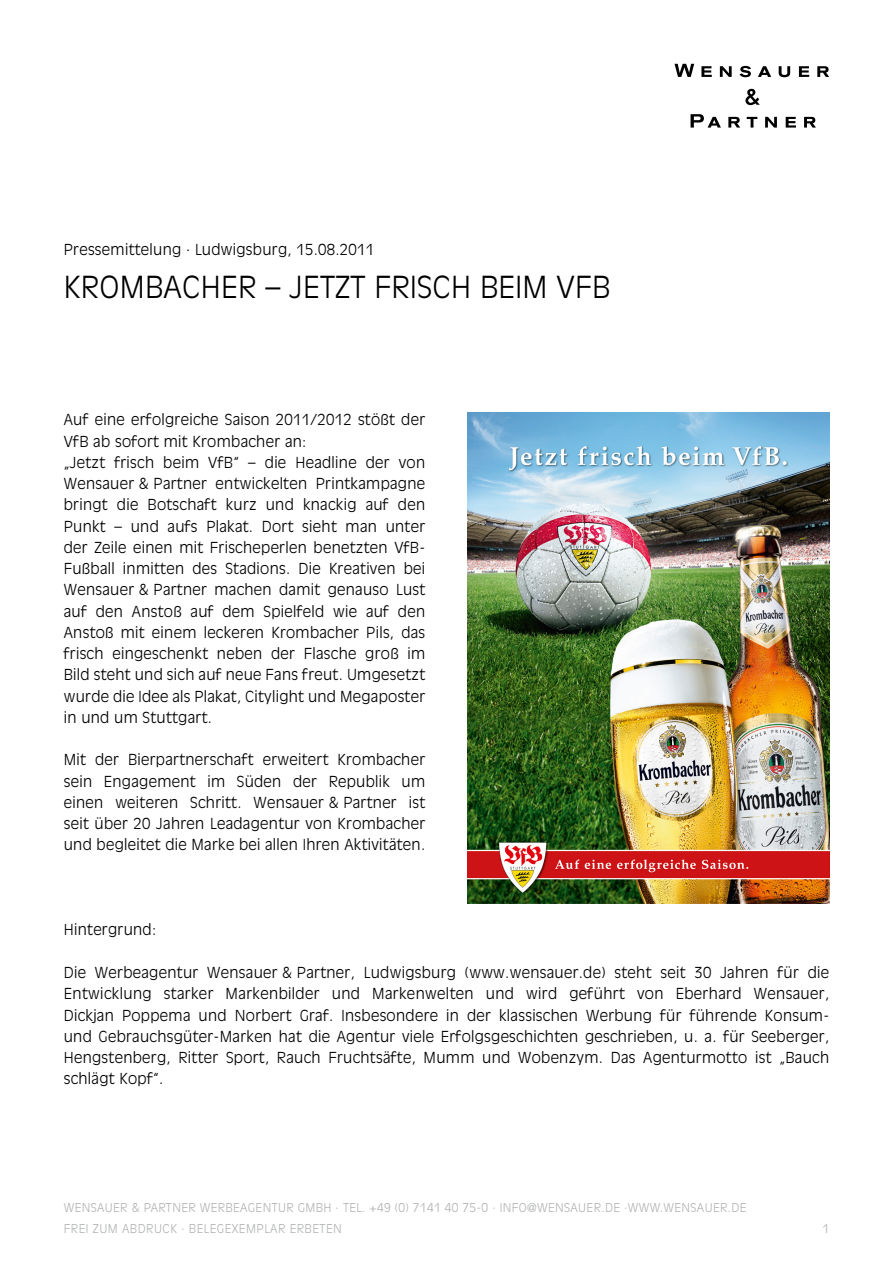
<style>
.page{position:relative;width:893px;height:1263px;background:#fff}
.page>*{position:absolute;margin:0;border:0;box-sizing:border-box;transform-origin:0 0}
.t1{font:300 30px "Antique Olive Std";letter-spacing:.01em;color:#000}
.t2{font:300 15px/21.3px "Antique Olive Std";letter-spacing:.02em;color:#000;text-align:justify}
.t3{font:300 12px "Antique Olive";letter-spacing:.03em;color:#b1b3b4}
</style>
<div class="page">
<svg style="left:701px;top:66px;width:11px;height:11px"></svg>
<svg style="left:747px;top:117px;width:10px;height:11px"></svg>
<svg style="left:765px;top:117px;width:12px;height:11px"></svg>
<svg style="left:691px;top:114px;width:30px;height:14px"></svg>
<svg style="left:728px;top:117px;width:12px;height:11px"></svg>
<svg style="left:786px;top:117px;width:10px;height:11px"></svg>
<svg style="left:804px;top:117px;width:12px;height:11px"></svg>
<svg style="left:674px;top:64px;width:20px;height:13px"></svg>
<svg style="left:720px;top:66px;width:12px;height:11px"></svg>
<svg style="left:779px;top:66px;width:11px;height:11px"></svg>
<svg style="left:799px;top:66px;width:10px;height:11px"></svg>
<svg style="left:758px;top:66px;width:13px;height:11px"></svg>
<svg style="left:817px;top:66px;width:12px;height:11px"></svg>
<svg style="left:745px;top:89px;width:15px;height:16px"></svg>
<svg style="left:739px;top:66px;width:12px;height:11px"></svg>
<img style="left:468px;top:412px;width:361px;height:492px">
<p class="t2" style="left:64px;top:239px;width:312px">Pressemittelung · Ludwigsburg, 15.08.2011</p>
<h1 class="t1" style="left:64px;top:269px;width:544px">Krombacher – jetzt frisch beim VfB</h1>
<p class="t2" style="left:64px;top:409px;width:363px;text-align:left">Auf eine erfolgreiche Saison 2011/2012 stößt der VfB ab sofort mit Krombacher an:<br>„Jetzt frisch beim VfB“ – die Headline der von Wensauer &amp; Partner entwickelten Printkampagne bringt die Botschaft kurz und knackig auf den Punkt – und aufs Plakat. Dort sieht man unter der Zeile einen mit Frischeperlen benetzten VfB-Fußball inmitten des Stadions. Die Kreativen bei Wensauer &amp; Partner machen damit genauso Lust auf den Anstoß auf dem Spielfeld wie auf den Anstoß mit einem leckeren Krombacher Pils, das frisch eingeschenkt neben der Flasche groß im Bild steht und sich auf neue Fans freut. Umgesetzt wurde die Idee als Plakat, Citylight und Megaposter in und um Stuttgart.</p>
<p class="t2" style="left:64px;top:749px;width:363px">M it der Bierpartnerschaft erweitert Krombacher sein Engagement im Süden der Republik um einen weiteren Schritt. Wensauer &amp; Partner ist seit über 20 Jahren Leadagentur von Krombacher und begleitet die Marke bei allen I hren Aktivitäten.</p>
<p class="t2" style="left:64px;top:919px;width:94px">H intergrund:</p>
<p class="t2" style="left:64px;top:962px;width:767px">Die Werbeagentur Wensauer &amp; Partner, Ludwigsburg (www.wensauer.de) steht seit 30 Jahren für die Entwicklung starker Markenbilder und Markenwelten und wird geführt von Eberhard Wensauer, Dickjan Poppema und Norbert Graf. I nsbesondere in der klassischen Werbung für führende Konsum&shy;und Gebrauchsgüter-Marken hat die Agentur viele Erfolgsgeschichten geschrieben, u. a. für Seeberger, Hengstenberg, Ritter Sport, Rauch Fruchtsäfte, M umm und Wobenzym. Das Agenturmotto ist „Bauch schlägt Kopf“.</p>
<p class="t3" style="left:64px;top:1201px;width:576px">WENSAUER &amp; PARTNER WERBEAGENTUR GMBH · TEL. +49 (0) 7141 40 75-0 · INFO@WENSAUER.DE ·WWW</p>
<p class="t3" style="left:660px;top:1201px;width:13px">.WENSAUER</p>
<p class="t3" style="left:728px;top:1201px;width:12px">.DE</p>
<p class="t3" style="left:64px;top:1222px;width:280px">FREI ZUM ABDRUCK · BELEGEXEMPLAR ERBETEN</p>
<p class="t3" style="left:822px;top:1222px;width:8px">1</p>
</div>
